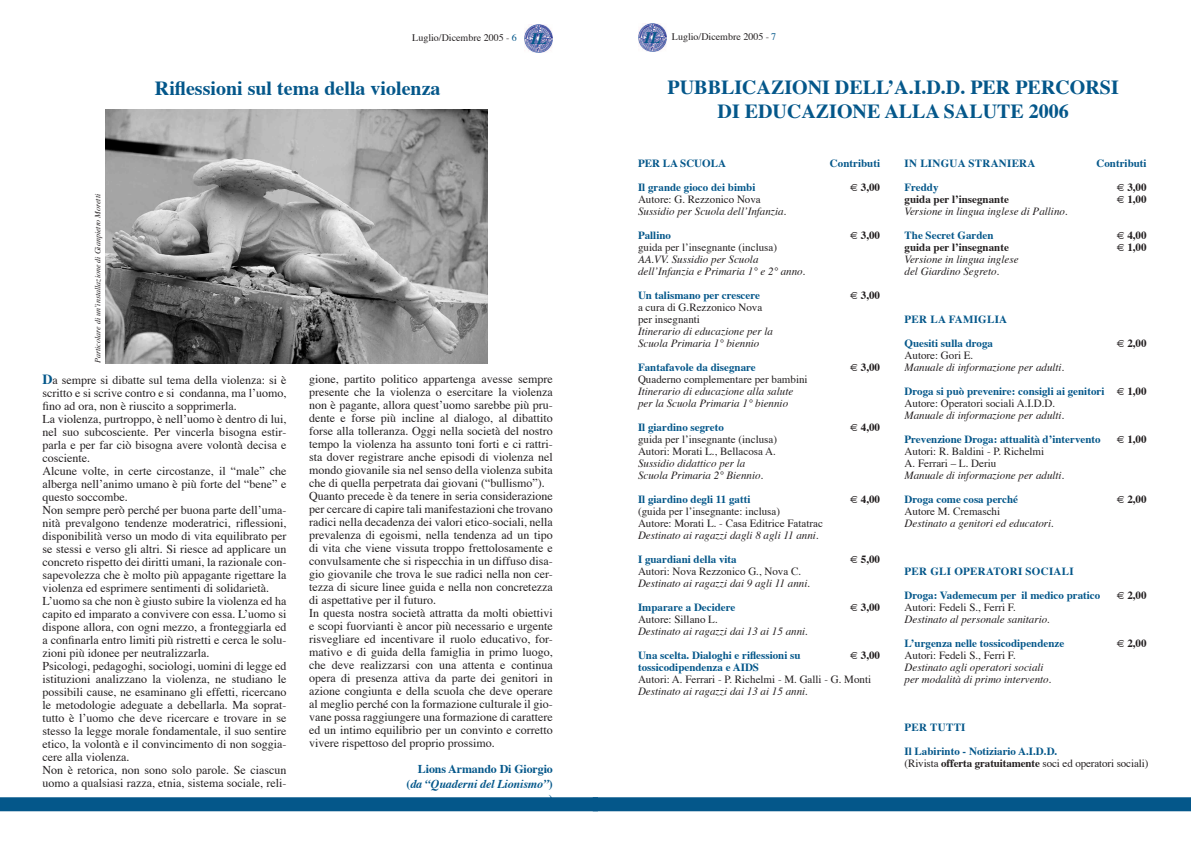
<style>
.page{position:relative;width:1191px;height:842px;background:#fff}
.page>*{position:absolute;margin:0;border:0;box-sizing:border-box;transform-origin:0 0}
.t1{font:700 20px/24px "Times";color:#04578a;text-align:center}
.t2{font:12px/13px "Times";color:#231f20}
.t3{font:700 12px/15px "Times";letter-spacing:-.01em;color:#04578a;text-align:right}
.t4{font:italic 11px/12px "Times";color:#231f20}
.t5{font:700 11px/24px "Times";color:#04578a}
.t6{font:11px/12px "Times";color:#231f20}
.t7{font:700 11px "Times";color:#231f20}
.t8{font:700 11px "Times";letter-spacing:.025em;color:#04578a}
.t9{font:10px "Times";color:#231f20}
.t10{font:italic 8px "Times";color:#231f20}
.s1{color:#04578a}
.s2{font-weight:700;font-style:italic;font-size:16px;color:#04578a}
.s3{font-weight:700;font-size:14px;color:#04578a}
.s4{font-style:italic}
.s5{font-weight:400;font-style:italic;color:#231f20}
.s6{color:#231f20}
.s7{font-weight:700}
</style>
<div class="page">
<img style="left:524px;top:24px;width:29px;height:28px">
<div style="left:0;top:797px;width:598px;height:14px;background:#04578a"></div>
<div style="left:593px;top:797px;width:598px;height:14px;background:#04578a"></div>
<img style="left:638px;top:23px;width:28px;height:29px">
<img style="left:106px;top:110px;width:381px;height:253px">
<p class="t9" style="left:412px;top:31px;width:136px">Luglio/Dicembre 2005 - <span class="s1">6</span> <span class="s2">IL</span></p>
<p class="t9" style="left:644px;top:30px;width:133px"><span class="s2">IL</span> Luglio/Dicembre 2005 - <span class="s1">7</span></p>
<h1 class="t1" style="left:667px;top:76px;width:452px">PUBBLICAZIONI DELL’A.I.D.D. PER PERCORSI<br>DI EDUCAZIONE ALLA SALUTE 2006</h1>
<h1 class="t1" style="left:155px;top:77px;width:287px">Riflessioni sul tema della violenza</h1>
<p class="t10" style="left:93px;top:363px;width:171px;rotate:-90deg">Particolare di un’installazione di Gianpietro Moretti</p>
<p class="t2" style="left:43px;top:375px;width:245px"><span class="s3">D</span>a sempre si dibatte sul tema della violenza: si è scritto e si scrive contro e si condanna, ma l’uomo, fino ad ora, non è riuscito a sopprimerla.<br>La violenza, purtroppo, è nell’uomo è dentro di lui, nel suo subcosciente. Per vincerla bisogna estir&shy;parla e per far ciò bisogna avere volontà decisa e cosciente.<br>Alcune volte, in certe circostanze, il “male” che alberga nell’animo umano è più forte del “bene” e questo soccombe.<br>Non sempre però perché per buona parte dell’uma&shy;nità prevalgono tendenze moderatrici, riflessioni, disponibilità verso un modo di vita equilibrato per se stessi e verso gli altri. Si riesce ad applicare un concreto rispetto dei diritti umani, la razionale con&shy;sapevolezza che è molto più appagante rigettare la violenza ed esprimere sentimenti di solidarietà.<br>L’uomo sa che non è giusto subire la violenza ed ha capito ed imparato a convivere con essa. L’uomo si dispone allora, con ogni mezzo, a fronteggiarla ed a confinarla entro limiti più ristretti e cerca le solu&shy;zioni più idonee per neutralizzarla.<br>Psicologi, pedagoghi, sociologi, uomini di legge ed istituzioni analizzano la violenza, ne studiano le possibili cause, ne esaminano gli effetti, ricercano le metodologie adeguate a debellarla. Ma soprat&shy;tutto è l’uomo che deve ricercare e trovare in se stesso la legge morale fondamentale, il suo sentire etico, la volontà e il convincimento di non soggia&shy;cere alla violenza.<br>Non è retorica, non sono solo parole. Se ciascun uomo a qualsiasi razza, etnia, sistema sociale, reli-</p>
<p class="t2" style="left:309px;top:373px;width:245px">gione, partito politico appartenga avesse sempre presente che la violenza o esercitare la violenza non è pagante, allora quest’uomo sarebbe più pru&shy;dente e forse più incline al dialogo, al dibattito forse alla tolleranza. Oggi nella società del nostro tempo la violenza ha assunto toni forti e ci rattri&shy;sta dover registrare anche episodi di violenza nel mondo giovanile sia nel senso della violenza subita che di quella perpetrata dai giovani (“bullismo”).<br>Quanto precede è da tenere in seria considerazione per cercare di capire tali manifestazioni che trovano radici nella decadenza dei valori etico-sociali, nella prevalenza di egoismi, nella tendenza ad un tipo di vita che viene vissuta troppo frettolosamente e convulsamente che si rispecchia in un diffuso disa&shy;gio giovanile che trova le sue radici nella non cer&shy;tezza di sicure linee guida e nella non concretezza di aspettative per il futuro.<br>In questa nostra società attratta da molti obiettivi e scopi fuorvianti è ancor più necessario e urgente risvegliare ed incentivare il ruolo educativo, for&shy;mativo e di guida della famiglia in primo luogo, che deve realizzarsi con una attenta e continua opera di presenza attiva da parte dei genitori in azione congiunta e della scuola che deve operare al meglio perché con la formazione culturale il gio&shy;vane possa raggiungere una formazione di carattere ed un intimo equilibrio per un convinto e corretto vivere rispettoso del proprio prossimo.</p>
<p class="t3" style="left:406px;top:762px;width:148px">Lions Armando Di Giorgio (<span class="s4">da “Quaderni del Lionismo”</span>) )</p>
<p class="t5" style="left:638px;top:152px;width:90px">PER LA SCUOLA</p>
<p class="t5" style="left:830px;top:152px;width:52px">Contributi</p>
<p class="t5" style="left:638px;top:176px;width:119px">Il grande gioco dei bimbi</p>
<p class="t7" style="left:850px;top:180px;width:32px">€ 3,00</p>
<p class="t6" style="left:638px;top:194px;width:124px">Autore: G. Rezzonico Nova</p>
<p class="t4" style="left:638px;top:206px;width:150px">Sussidio per Scuola dell’Infanzia.</p>
<p class="t5" style="left:638px;top:224px;width:35px">Pallino</p>
<p class="t7" style="left:850px;top:228px;width:32px">€ 3,00</p>
<p class="t6" style="left:638px;top:242px;width:140px">guida per l’insegnante (inclusa)</p>
<p class="t4" style="left:638px;top:254px;width:169px">AA.VV. Sussidio per Scuola dell’Infanzia e Primaria 1° e 2° anno.</p>
<p class="t5" style="left:638px;top:284px;width:123px">Un talismano per crescere</p>
<p class="t7" style="left:850px;top:288px;width:32px">€ 3,00</p>
<p class="t6" style="left:638px;top:302px;width:126px">a cura di G.Rezzonico Nova per insegnanti</p>
<p class="t4" style="left:638px;top:326px;width:137px">Itinerario di educazione per la<br>Scuola Primaria 1° biennio</p>
<p class="t5" style="left:638px;top:356px;width:119px">Fantafavole da disegnare</p>
<p class="t7" style="left:850px;top:360px;width:32px">€ 3,00</p>
<p class="t6" style="left:638px;top:374px;width:171px">Quaderno complementare per bambini</p>
<p class="t4" style="left:638px;top:386px;width:157px">Itinerario di educazione alla salute per la Scuola Primaria 1° biennio</p>
<p class="t5" style="left:638px;top:416px;width:87px">Il giardino segreto</p>
<p class="t7" style="left:850px;top:420px;width:32px">€ 4,00</p>
<p class="t6" style="left:638px;top:434px;width:140px">guida per l’insegnante (inclusa)<br>Autori: Morati L., Bellacosa A.</p>
<p class="t4" style="left:638px;top:458px;width:127px">Sussidio didattico per la<br>Scuola Primaria 2° Biennio.</p>
<p class="t5" style="left:638px;top:488px;width:114px">Il giardino degli 11 gatti</p>
<p class="t7" style="left:850px;top:492px;width:32px">€ 4,00</p>
<p class="t6" style="left:638px;top:506px;width:186px">(guida per l’insegnante: inclusa)<br>Autore: Morati L. - Casa Editrice Fatatrac</p>
<p class="t4" style="left:638px;top:530px;width:182px">Destinato ai ragazzi dagli 8 agli 11 anni.</p>
<p class="t5" style="left:638px;top:548px;width:100px">I guardiani della vita</p>
<p class="t7" style="left:850px;top:552px;width:32px">€ 5,00</p>
<p class="t6" style="left:638px;top:566px;width:165px">Autori: Nova Rezzonico G., Nova C.</p>
<p class="t4" style="left:638px;top:578px;width:174px">Destinato ai ragazzi dai 9 agli 11 anni.</p>
<p class="t5" style="left:638px;top:596px;width:99px">Imparare a Decidere</p>
<p class="t7" style="left:850px;top:600px;width:32px">€ 3,00</p>
<p class="t6" style="left:638px;top:614px;width:81px">Autore: Sillano L.</p>
<p class="t4" style="left:638px;top:626px;width:171px">Destinato ai ragazzi dai 13 ai 15 anni.</p>
<p class="t5" style="left:638px;top:644px;width:164px">Una scelta. Dialoghi e riflessioni su</p>
<p class="t7" style="left:850px;top:648px;width:32px">€ 3,00</p>
<p class="t5" style="left:638px;top:656px;width:123px">tossicodipendenza e AIDS</p>
<p class="t6" style="left:638px;top:674px;width:235px">Autori: A. Ferrari - P. Richelmi - M. Galli - G. Monti</p>
<p class="t4" style="left:638px;top:686px;width:171px">Destinato ai ragazzi dai 13 ai 15 anni.</p>
<p class="t8" style="left:904px;top:156px;width:132px">IN LINGUA STRANIERA</p>
<p class="t5" style="left:1096px;top:152px;width:52px">Contributi</p>
<p class="t5" style="left:904px;top:176px;width:36px">Freddy</p>
<p class="t7" style="left:1116px;top:180px;width:32px">€ 3,00</p>
<p class="t7" style="left:904px;top:192px;width:106px">guida per l’insegnante</p>
<p class="t7" style="left:1116px;top:192px;width:32px">€ 1,00</p>
<p class="t4" style="left:904px;top:206px;width:165px">Versione in lingua inglese di Pallino.</p>
<p class="t5" style="left:904px;top:224px;width:91px">The Secret Garden</p>
<p class="t7" style="left:1116px;top:228px;width:32px">€ 4,00</p>
<p class="t7" style="left:904px;top:240px;width:106px">guida per l’insegnante</p>
<p class="t7" style="left:1116px;top:240px;width:32px">€ 1,00</p>
<p class="t4" style="left:904px;top:254px;width:115px">Versione in lingua inglese del Giardino Segreto.</p>
<p class="t5" style="left:904px;top:308px;width:104px">PER LA FAMIGLIA<br>Quesiti sulla droga</p>
<p class="t7" style="left:1116px;top:336px;width:32px">€ 2,00</p>
<p class="t6" style="left:904px;top:350px;width:70px">Autore: Gori E.</p>
<p class="t5" style="left:904px;top:356px;width:243px"><span class="s5">Manuale di informazione per adulti.<br></span>Droga si può prevenire: consigli ai genitori <span class="s6">€ 1,00</span></p>
<p class="t6" style="left:904px;top:398px;width:152px">Autore: Operatori sociali A.I.D.D.</p>
<p class="t4" style="left:904px;top:410px;width:161px">Manuale di informazione per adulti.</p>
<p class="t5" style="left:904px;top:428px;width:198px">Prevenzione Droga: attualità d’intervento</p>
<p class="t7" style="left:1116px;top:432px;width:32px">€ 1,00</p>
<p class="t6" style="left:904px;top:446px;width:141px">Autori: R. Baldini - P. Richelmi<br>A. Ferrari – L. Deriu</p>
<p class="t4" style="left:904px;top:470px;width:161px">Manuale di informazione per adulti.</p>
<p class="t5" style="left:904px;top:488px;width:115px">Droga come cosa perché</p>
<p class="t7" style="left:1116px;top:492px;width:32px">€ 2,00</p>
<p class="t6" style="left:904px;top:506px;width:97px">Autore M. Cremaschi</p>
<p class="t4" style="left:904px;top:518px;width:151px">Destinato a genitori ed educatori.</p>
<p class="t5" style="left:904px;top:560px;width:197px">PER GLI OPERATORI SOCIALI<br>Droga: Vademecum per il medico pratico</p>
<p class="t7" style="left:1116px;top:588px;width:32px">€ 2,00</p>
<p class="t6" style="left:904px;top:602px;width:113px">Autori: Fedeli S., Ferri F.</p>
<p class="t4" style="left:904px;top:614px;width:147px">Destinato al personale sanitario.</p>
<p class="t5" style="left:904px;top:632px;width:161px">L’urgenza nelle tossicodipendenze</p>
<p class="t7" style="left:1116px;top:636px;width:32px">€ 2,00</p>
<p class="t6" style="left:904px;top:650px;width:113px">Autori: Fedeli S., Ferri F.</p>
<p class="t4" style="left:904px;top:662px;width:148px">Destinato agli operatori sociali per modalità di primo intervento.</p>
<p class="t5" style="left:904px;top:716px;width:154px">PER TUTTI<br>Il Labirinto - Notiziario A.I.D.D.</p>
<p class="t6" style="left:904px;top:758px;width:245px">(Rivista <span class="s7">offerta gratuitamente</span> soci ed operatori sociali)</p>
</div>
